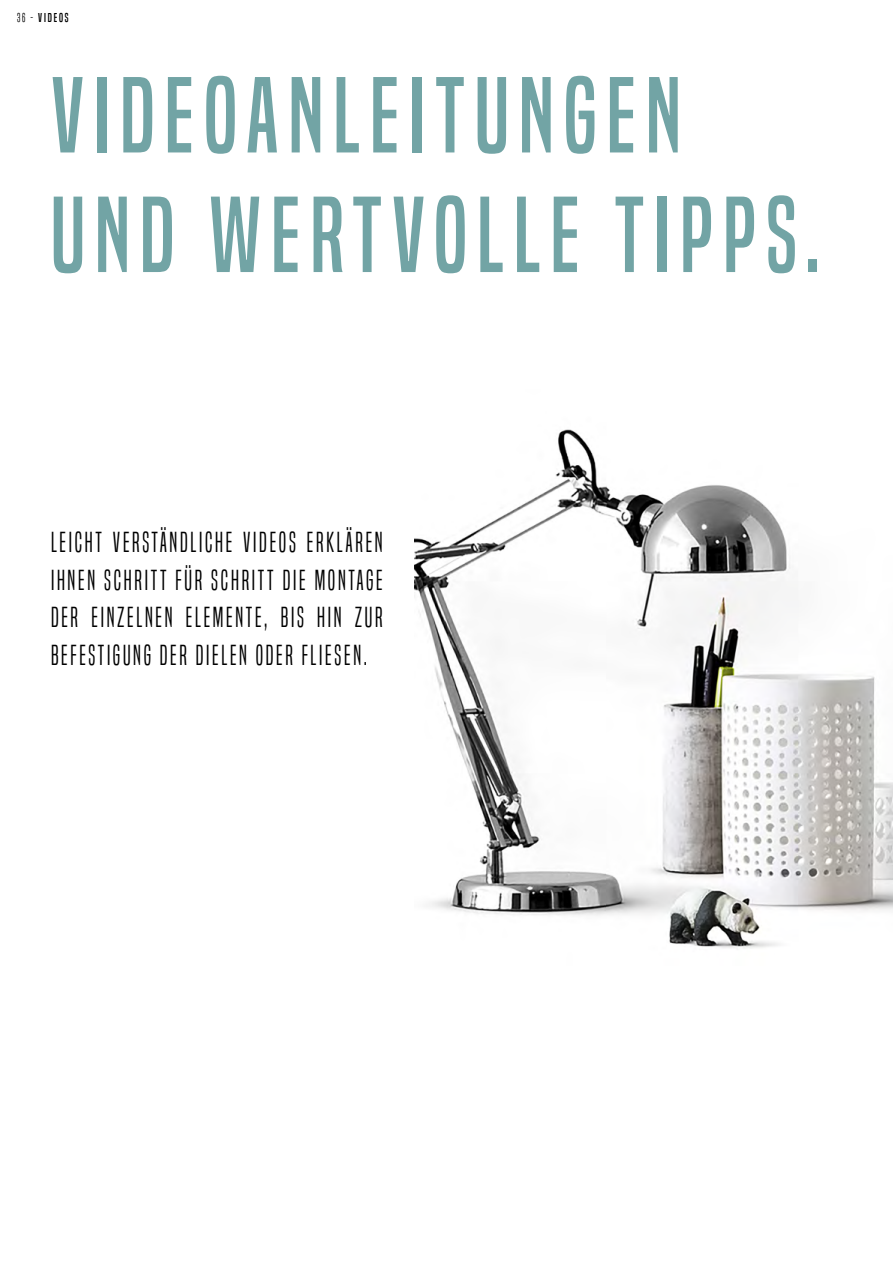
<style>
.page{position:relative;width:893px;height:1263px;background:#fff}
.page>*{position:absolute;margin:0;border:0;box-sizing:border-box;transform-origin:0 0}
.t1{font:99.6px/119.6px "Built Titling Rg";letter-spacing:.1em;color:#72a4a5}
.t2{font:27px/37.5px "Built Titling Lt";letter-spacing:.1em;color:#000;text-align:justify}
.t3{font:12px "Built Titling Rg";letter-spacing:.15em;color:#000}
.s1{font-family:"Built Titling Lt"}
</style>
<div class="page">
<img style="left:414px;top:429px;width:479px;height:520px">
<p class="t3" style="left:17px;top:10px;width:53px"><span class="s1">36 -</span> VIDEOS</p>
<h1 class="t1" style="left:51px;top:57px;width:771px">VIDEOANLEITUNGEN<br>UND WERTVOLLE TIPPS.</h1>
<p class="t2" style="left:51px;top:524px;width:333px">LEICHT VERSTÄNDLICHE VIDEOS ERKLÄREN IHNEN SCHRITT FÜR SCHRITT DIE MONTAGE DER EINZELNEN ELEMENTE, BIS HIN ZUR BEFESTIGUNG DER DIELEN ODER FLIESEN.</p>
</div>
